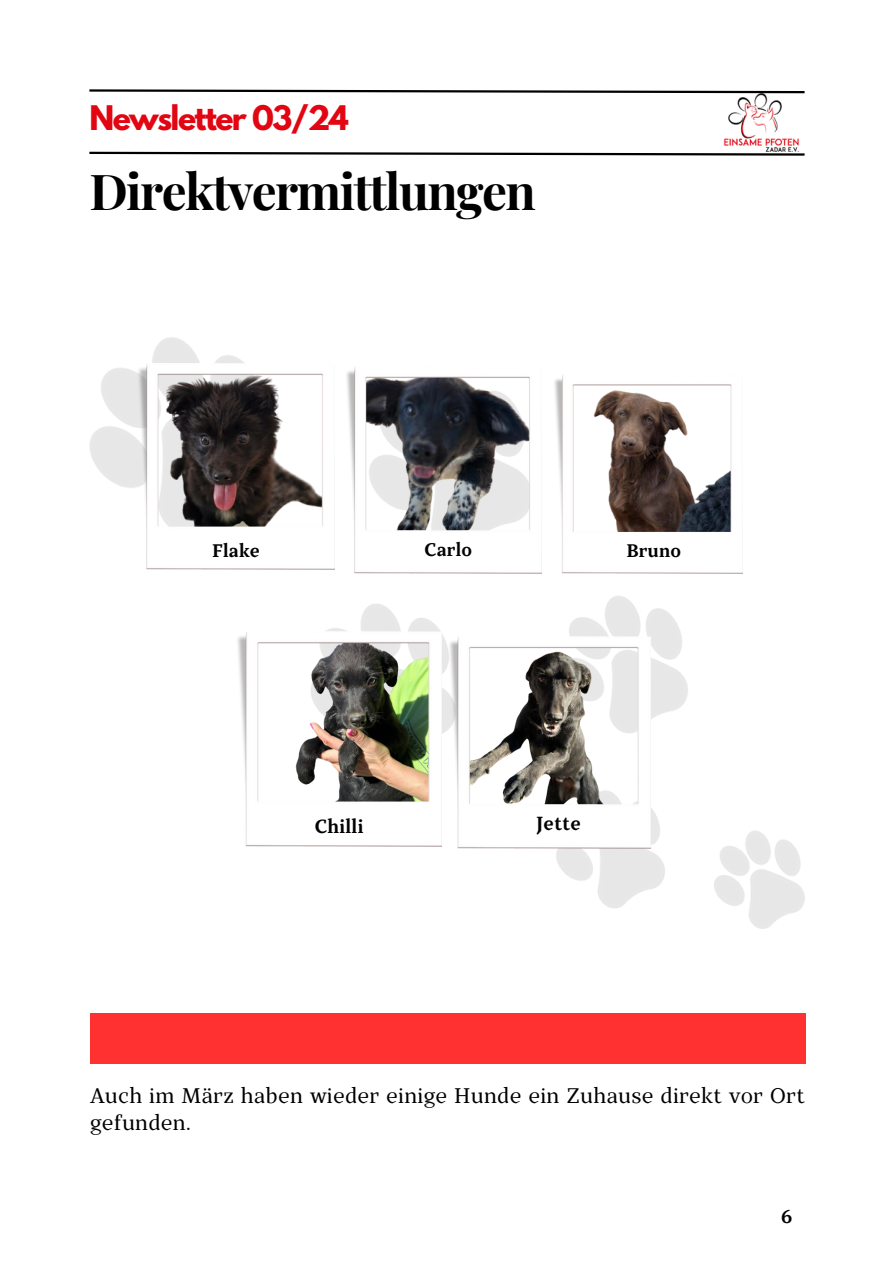
<style>
.page{position:relative;width:894px;height:1264px;background:#fff}
.page>*{position:absolute;margin:0;border:0;box-sizing:border-box;transform-origin:0 0}
.t1{font:700 49.5px "Playfair Display";letter-spacing:-.035em;color:#000}
.t2{font:700 30px "League Spartan";letter-spacing:-.05em;color:#e20613}
.t3{font:21px/27px "TT Bells";letter-spacing:.01em;color:#000}
.t4{font:700 18.75px "TT Bells";letter-spacing:.01em;color:#000}
.t5{font:700 18px "TT Bells";letter-spacing:.01em;color:#000}
</style>
<div class="page">
<svg style="left:89px;top:89px;width:716px;height:5px"></svg>
<svg style="left:89px;top:151px;width:716px;height:5px"></svg>
<img style="left:89px;top:337px;width:715px;height:591px">
<div style="left:90px;top:1013px;width:714px;height:50px;background:#ff3131"></div>
<img style="left:718px;top:93px;width:86px;height:59px">
<img style="left:345px;top:367px;width:197px;height:206px">
<img style="left:138px;top:363px;width:196px;height:206px">
<img style="left:448px;top:636px;width:202px;height:212px">
<img style="left:237px;top:631px;width:204px;height:215px">
<h2 class="t2" style="left:89px;top:103px;width:261px">Newsletter 03/24</h2>
<h1 class="t1" style="left:89px;top:156px;width:447px">Direktvermittlungen</h1>
<p class="t5" style="left:212px;top:539px;width:49px">Flake</p>
<p class="t5" style="left:424px;top:538px;width:49px">Carlo</p>
<p class="t5" style="left:626px;top:539px;width:56px">Bruno</p>
<p class="t4" style="left:314px;top:814px;width:50px">Chilli</p>
<p class="t4" style="left:536px;top:812px;width:46px">Jette</p>
<p class="t3" style="left:90px;top:1082px;width:716px">Auch im März haben wieder einige Hunde ein Zuhause direkt vor Ort gefunden.</p>
<p class="t5" style="left:780px;top:1205px;width:13px">6</p>
</div>
